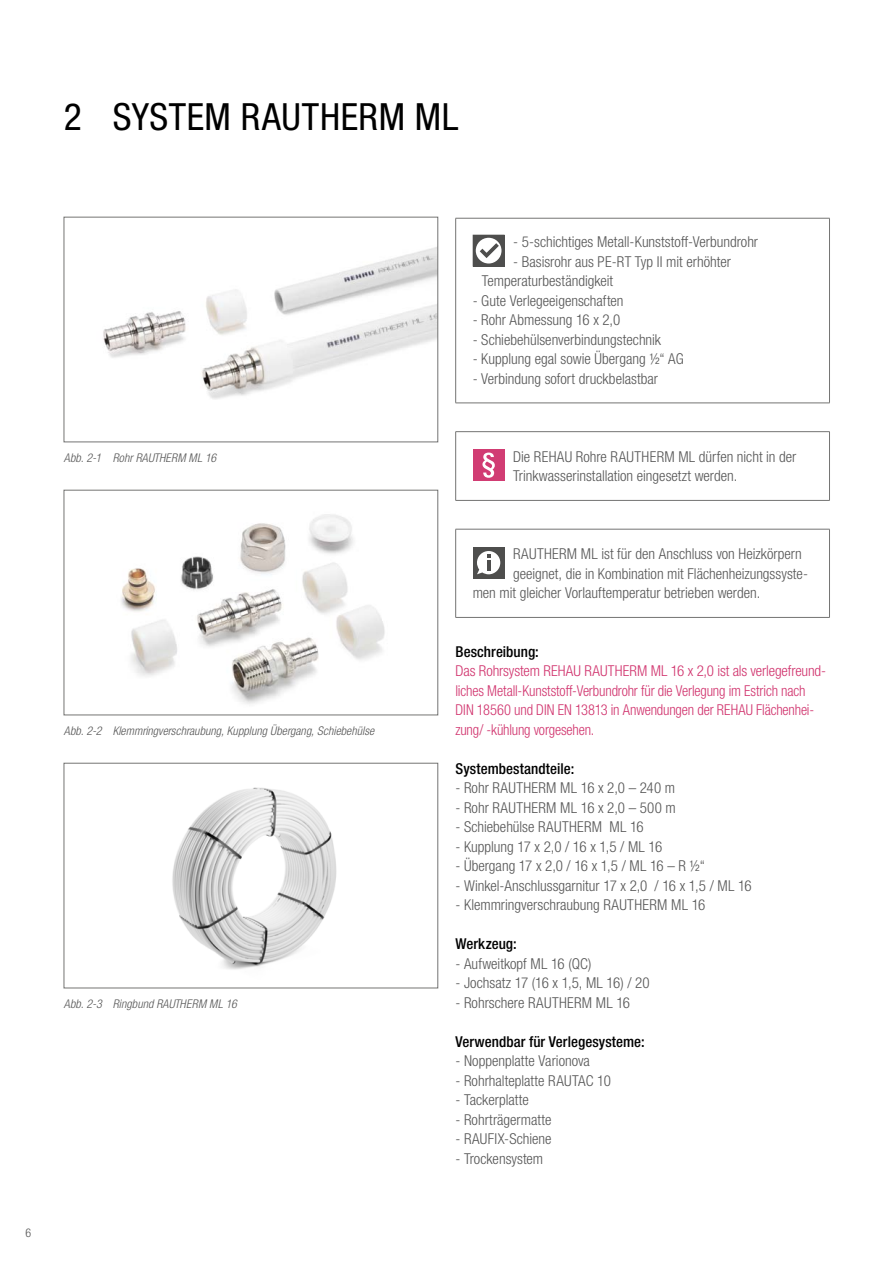
<style>
.page{position:relative;width:893px;height:1263px;background:#fff}
.page>*{position:absolute;margin:0;border:0;box-sizing:border-box;transform-origin:0 0}
.t1{font:condensed 37.5px "Helvetica Neue LTW1 G";letter-spacing:.015em;color:#000}
.Bodytext{font:300 condensed 15px/19.5px "Helvetica Neue LTW1 G";color:#565656}
.Bodytext-2{font:300 condensed 15px/19.5px "Helvetica Neue LTW1 G";letter-spacing:-.01em;color:#d1346e}
.Bodytext_headline{font:500 condensed 15px "Helvetica Neue LTW1 G";letter-spacing:.005em;color:#000}
.Bodytext-3{font:300 condensed 15px "Helvetica Neue LTW1 G";letter-spacing:.02em;color:#565656}
.t2{font:italic 300 condensed 12px "Helvetica Neue LTW1 G";letter-spacing:.005em;color:#565656}
.t3{font:300 condensed 12px "Helvetica Neue LTW1 G";color:#565656}
</style>
<div class="page">
<img style="left:103px;top:247px;width:333px;height:152px">
<div style="left:64px;top:217px;width:374px;height:225px;border:1px solid #747473"></div>
<img style="left:121px;top:514px;width:264px;height:190px">
<div style="left:64px;top:490px;width:374px;height:225px;border:1px solid #747473"></div>
<img style="left:172px;top:787px;width:165px;height:183px">
<div style="left:64px;top:763px;width:374px;height:225px;border:1px solid #747473"></div>
<hr style="left:455px;top:218px;width:375px;height:1px;background:#747473">
<hr style="left:455px;top:218px;width:1px;height:185px;background:#747473">
<hr style="left:829px;top:218px;width:1px;height:185px;background:#747473">
<hr style="left:455px;top:403px;width:375px;height:1px;background:#747473">
<svg style="left:473px;top:235px;width:32px;height:32px"></svg>
<hr style="left:455px;top:431px;width:375px;height:1px;background:#747473">
<hr style="left:455px;top:432px;width:1px;height:68px;background:#747473">
<hr style="left:829px;top:432px;width:1px;height:68px;background:#747473">
<hr style="left:455px;top:500px;width:375px;height:1px;background:#747473">
<div style="left:473px;top:449px;width:32px;height:32px;background:#d13c73"></div>
<svg style="left:482px;top:453px;width:13px;height:25px"></svg>
<hr style="left:455px;top:529px;width:375px;height:1px;background:#747473">
<hr style="left:455px;top:529px;width:1px;height:88px;background:#747473">
<hr style="left:829px;top:529px;width:1px;height:88px;background:#747473">
<hr style="left:455px;top:617px;width:375px;height:1px;background:#747473">
<div style="left:473px;top:547px;width:32px;height:32px;background:#4e4e4d"></div>
<svg style="left:477px;top:551px;width:23px;height:23px"></svg>
<p class="t1" style="left:64px;top:95px;width:396px">2 SYSTEM RAUTHERM ML</p>
<p class="t2" style="left:64px;top:450px;width:154px">Abb. 2-1 Rohr RAUTHERM ML 16</p>
<p class="t2" style="left:64px;top:723px;width:312px">Abb. 2-2 Klemmringverschraubung, Kupplung Übergang, Schiebehülse</p>
<p class="t2" style="left:64px;top:996px;width:175px">Abb. 2-3 Ringbund RAUTHERM ML 16</p>
<p class="t3" style="left:26px;top:1226px;width:7px">6</p>
<p class="Bodytext" style="left:513px;top:232px;width:246px">- 5-schichtiges Metall-Kunststoff-Verbundrohr</p>
<p class="Bodytext" style="left:482px;top:252px;width:251px;text-indent:31px">- Basisrohr aus PE-RT Typ II mit erhöhter<br>Temperaturbeständigkeit</p>
<p class="Bodytext" style="left:473px;top:291px;width:152px">- Gute Verlegeeigenschaften</p>
<p class="Bodytext" style="left:473px;top:310px;width:149px">- Rohr Abmessung 16 x 2,0</p>
<p class="Bodytext" style="left:473px;top:330px;width:190px">- Schiebehülsenverbindungstechnik</p>
<p class="Bodytext" style="left:473px;top:349px;width:213px">- Kupplung egal sowie Übergang ½“ AG</p>
<p class="Bodytext" style="left:473px;top:369px;width:187px">- Verbindung sofort druckbelastbar</p>
<p class="Bodytext" style="left:513px;top:447px;width:285px">Die REHAU Rohre RAUTHERM ML dürfen nicht in der<br>Trinkwasserinstallation eingesetzt werden.</p>
<p class="Bodytext" style="left:513px;top:544px;width:290px">RAUTHERM ML ist für den Anschluss von Heizkörpern</p>
<p class="Bodytext" style="left:513px;top:564px;width:296px">geeignet, die in Kombination mit Flächenheizungssyste-</p>
<p class="Bodytext" style="left:473px;top:583px;width:289px">men mit gleicher Vorlauftemperatur betrieben werden.</p>
<p class="Bodytext_headline" style="left:455px;top:642px;width:85px">Beschreibung:</p>
<p class="Bodytext-2" style="left:455px;top:661px;width:372px">Das Rohrsystem REHAU RAUTHERM ML 16 x 2,0 ist als verlegefreund&shy;liches Metall-Kunststoff-Verbundrohr für die Verlegung im Estrich nach DIN 18560 und DIN EN 13813 in Anwendungen der REHAU Flächenhei&shy;zung/ -kühlung vorgesehen.</p>
<p class="Bodytext_headline" style="left:455px;top:759px;width:120px">Systembestandteile:</p>
<p class="Bodytext-3" style="left:455px;top:779px;width:221px">- Rohr RAUTHERM ML 16 x 2,0 – 240 m</p>
<p class="Bodytext-3" style="left:455px;top:798px;width:222px">- Rohr RAUTHERM ML 16 x 2,0 – 500 m</p>
<p class="Bodytext" style="left:455px;top:817px;width:190px">- Schiebehülse RAUTHERM ML 16</p>
<p class="Bodytext" style="left:455px;top:837px;width:208px">- Kupplung 17 x 2,0 / 16 x 1,5 / ML 16</p>
<p class="Bodytext" style="left:455px;top:856px;width:251px">- Übergang 17 x 2,0 / 16 x 1,5 / ML 16 – R ½“</p>
<p class="Bodytext" style="left:455px;top:876px;width:298px">- Winkel-Anschlussgarnitur 17 x 2,0 / 16 x 1,5 / ML 16</p>
<p class="Bodytext" style="left:455px;top:895px;width:251px">- Klemmringverschraubung RAUTHERM ML 16</p>
<p class="Bodytext_headline" style="left:455px;top:935px;width:63px">Werkzeug:</p>
<p class="Bodytext" style="left:455px;top:954px;width:138px">- Aufweitkopf ML 16 (QC)</p>
<p class="Bodytext" style="left:455px;top:973px;width:196px">- Jochsatz 17 (16 x 1,5, ML 16) / 20</p>
<p class="Bodytext" style="left:455px;top:993px;width:176px">- Rohrschere RAUTHERM ML 16</p>
<p class="Bodytext_headline" style="left:455px;top:1032px;width:191px">Verwendbar für Verlegesysteme:</p>
<p class="Bodytext" style="left:455px;top:1051px;width:136px">- Noppenplatte Varionova</p>
<p class="Bodytext" style="left:455px;top:1071px;width:157px">- Rohrhalteplatte RAUTAC 10</p>
<p class="Bodytext" style="left:455px;top:1090px;width:75px">- Tackerplatte</p>
<p class="Bodytext" style="left:455px;top:1110px;width:97px">- Rohrträgermatte</p>
<p class="Bodytext" style="left:455px;top:1129px;width:98px">- RAUFIX-Schiene</p>
<p class="Bodytext" style="left:455px;top:1149px;width:89px">- Trockensystem</p>
</div>
